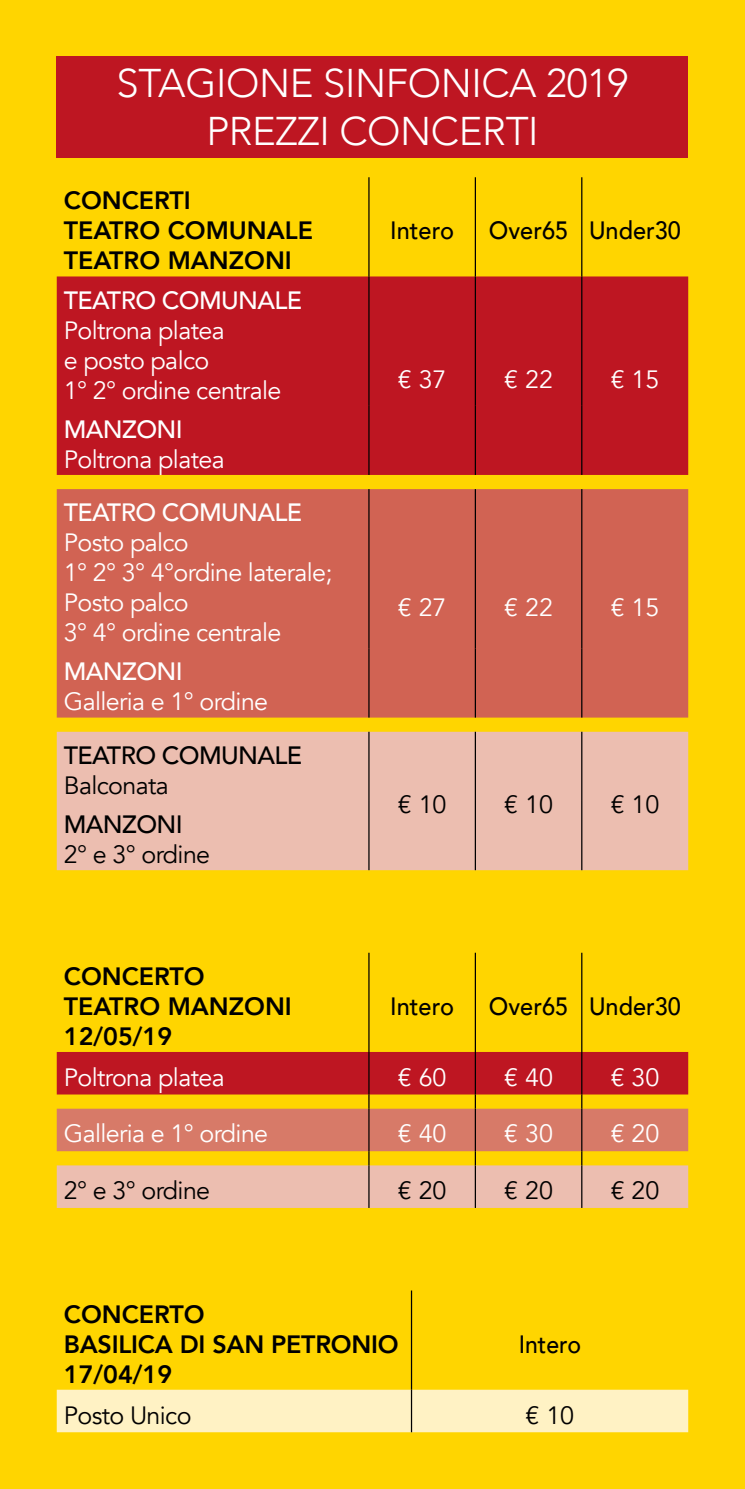
<style>
.page{position:relative;width:745px;height:1489px;background:#fff}
.page>*{position:absolute;margin:0;border:0;box-sizing:border-box;transform-origin:0 0}
.t1{font:300 40px/48px "Avenir";letter-spacing:-.01em;color:#fff;text-align:center}
.t2{font:25px/30px "Avenir";letter-spacing:-.025em;color:#fff}
.t3{font:800 25px/30px "Avenir";color:#000}
.t4{font:25px "Avenir";letter-spacing:-.025em;color:#000}
.t5{font:500 25px "Avenir";letter-spacing:-.025em;color:#fff}
.t6{font:500 25px "Avenir";color:#000;scale:.94 1}
.t7{font:500 25px "Avenir";letter-spacing:-.025em;color:#000}
.t8{font:500 25px "Avenir";color:#000;scale:.92 1}
</style>
<div class="page">
<div style="left:0;top:0;width:744px;height:1488px;background:#ffd500"></div>
<div style="left:57px;top:276px;width:630px;height:199px;background:#be1622"></div>
<div style="left:57px;top:489px;width:630px;height:228px;background:#d16353"></div>
<div style="left:57px;top:731px;width:630px;height:139px;background:#ecbeb0"></div>
<hr style="left:368px;top:177px;width:1px;height:99px;background:#000">
<hr style="left:474px;top:177px;width:1px;height:99px;background:#000">
<hr style="left:580px;top:177px;width:2px;height:99px;background:#000">
<hr style="left:368px;top:276px;width:1px;height:130px;background:#000">
<hr style="left:474px;top:276px;width:1px;height:130px;background:#000">
<hr style="left:580px;top:276px;width:2px;height:130px;background:#000">
<hr style="left:474px;top:406px;width:1px;height:69px;background:#000">
<hr style="left:580px;top:406px;width:2px;height:69px;background:#000">
<hr style="left:368px;top:406px;width:1px;height:69px;background:#000">
<hr style="left:368px;top:489px;width:1px;height:159px;background:#000">
<hr style="left:474px;top:489px;width:1px;height:159px;background:#000">
<hr style="left:580px;top:489px;width:2px;height:159px;background:#000">
<hr style="left:474px;top:648px;width:1px;height:69px;background:#000">
<hr style="left:580px;top:648px;width:2px;height:69px;background:#000">
<hr style="left:368px;top:648px;width:1px;height:69px;background:#000">
<hr style="left:368px;top:731px;width:1px;height:70px;background:#000">
<hr style="left:474px;top:731px;width:1px;height:70px;background:#000">
<hr style="left:580px;top:731px;width:2px;height:70px;background:#000">
<hr style="left:474px;top:801px;width:1px;height:69px;background:#000">
<hr style="left:580px;top:801px;width:2px;height:69px;background:#000">
<hr style="left:368px;top:801px;width:1px;height:69px;background:#000">
<hr style="left:368px;top:952px;width:1px;height:99px;background:#000">
<hr style="left:474px;top:952px;width:1px;height:99px;background:#000">
<hr style="left:580px;top:952px;width:2px;height:99px;background:#000">
<svg style="left:57px;top:1051px;width:630px;height:156px"></svg>
<hr style="left:368px;top:1165px;width:1px;height:42px;background:#000">
<hr style="left:474px;top:1165px;width:1px;height:42px;background:#000">
<hr style="left:580px;top:1165px;width:2px;height:42px;background:#000">
<div style="left:57px;top:1389px;width:630px;height:42px;background:#fff2c4"></div>
<hr style="left:410px;top:1290px;width:2px;height:99px;background:#000">
<hr style="left:410px;top:1389px;width:2px;height:42px;background:#000">
<div style="left:57px;top:57px;width:630px;height:101px;background:#be1622"></div>
<h1 class="t1" style="left:116px;top:59px;width:513px">STAGIONE SINFONICA 2019<br>PREZZI CONCERTI</h1>
<p class="t3" style="left:64px;top:186px;width:251px">CONCERTI<br>TEATRO COMUNALE<br>TEATRO MANZONI</p>
<p class="t5" style="left:64px;top:278px;width:239px">TEATRO COMUNALE</p>
<p class="t2" style="left:64px;top:315px;width:219px">Poltrona platea<br>e posto palco<br>1° 2° ordine centrale</p>
<p class="t5" style="left:64px;top:407px;width:120px">MANZONI</p>
<p class="t2" style="left:64px;top:444px;width:162px">Poltrona platea</p>
<p class="t5" style="left:64px;top:491px;width:239px">TEATRO COMUNALE</p>
<p class="t2" style="left:64px;top:528px;width:270px">Posto palco<br>1° 2° 3° 4°ordine laterale;<br>Posto palco<br>3° 4° ordine centrale</p>
<p class="t5" style="left:64px;top:650px;width:120px">MANZONI</p>
<p class="t2" style="left:64px;top:687px;width:206px">Galleria e 1° ordine</p>
<p class="t7" style="left:64px;top:733px;width:239px">TEATRO COMUNALE</p>
<p class="t4" style="left:64px;top:770px;width:106px">Balconata</p>
<p class="t7" style="left:64px;top:802px;width:120px">MANZONI</p>
<p class="t4" style="left:64px;top:839px;width:148px">2° e 3° ordine</p>
<p class="t3" style="left:64px;top:961px;width:229px">CONCERTO<br>TEATRO MANZONI<br>12/05/19</p>
<p class="t6" style="left:390px;top:209px;width:69px">Intero</p>
<p class="t6" style="left:488px;top:209px;width:206px">Over65 Under30</p>
<p class="t2" style="left:397px;top:365px;width:50px">€ 37</p>
<p class="t2" style="left:504px;top:365px;width:50px">€ 22</p>
<p class="t2" style="left:610px;top:365px;width:50px">€ 15</p>
<p class="t2" style="left:397px;top:592px;width:50px">€ 27</p>
<p class="t2" style="left:504px;top:592px;width:50px">€ 22</p>
<p class="t2" style="left:610px;top:592px;width:50px">€ 15</p>
<p class="t4" style="left:397px;top:790px;width:50px">€ 10</p>
<p class="t4" style="left:504px;top:790px;width:50px">€ 10</p>
<p class="t4" style="left:610px;top:790px;width:50px">€ 10</p>
<p class="t6" style="left:390px;top:984px;width:69px">Intero</p>
<p class="t6" style="left:488px;top:984px;width:206px">Over65 Under30</p>
<p class="t2" style="left:64px;top:1062px;width:162px">Poltrona platea</p>
<p class="t2" style="left:397px;top:1062px;width:50px">€ 60</p>
<p class="t2" style="left:504px;top:1062px;width:50px">€ 40</p>
<p class="t2" style="left:610px;top:1062px;width:50px">€ 30</p>
<p class="t2" style="left:64px;top:1119px;width:206px">Galleria e 1° ordine</p>
<p class="t2" style="left:397px;top:1119px;width:50px">€ 40</p>
<p class="t2" style="left:504px;top:1119px;width:50px">€ 30</p>
<p class="t2" style="left:610px;top:1119px;width:50px">€ 20</p>
<p class="t4" style="left:64px;top:1175px;width:148px">2° e 3° ordine</p>
<p class="t4" style="left:397px;top:1175px;width:50px">€ 20</p>
<p class="t4" style="left:504px;top:1175px;width:50px">€ 20</p>
<p class="t4" style="left:610px;top:1175px;width:50px">€ 20</p>
<p class="t3" style="left:64px;top:1298px;width:336px">CONCERTO<br>BASILICA DI SAN PETRONIO<br>17/04/19</p>
<p class="t8" style="left:518px;top:1322px;width:69px">Intero</p>
<p class="t4" style="left:64px;top:1399px;width:129px">Posto Unico</p>
<p class="t4" style="left:525px;top:1399px;width:50px">€ 10</p>
</div>
